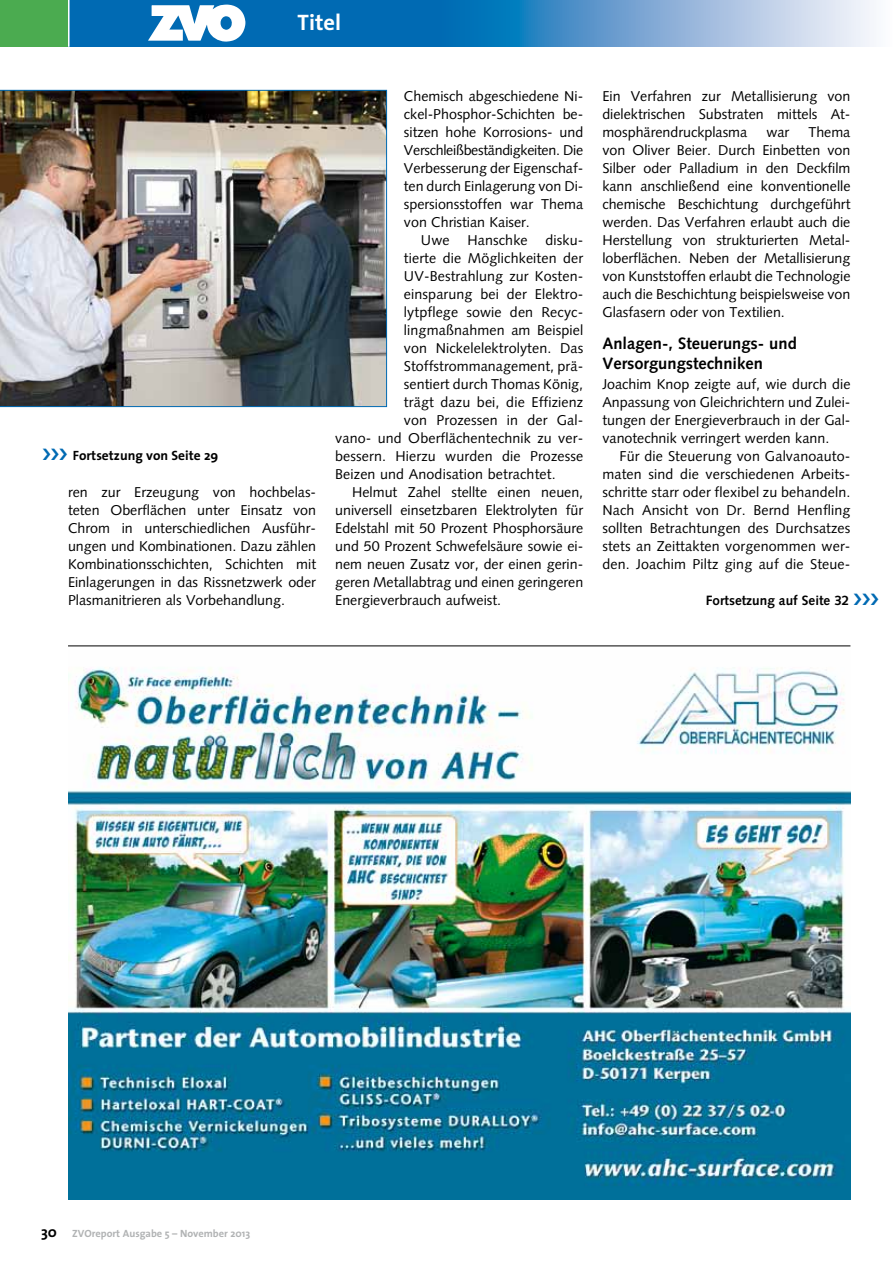
<style>
.page{position:relative;width:893px;height:1263px;background:#fff}
.page>*{position:absolute;margin:0;border:0;box-sizing:border-box;transform-origin:0 0}
.t1{font:700 22.5px "The Sans";color:#fff}
.t2{font:700 16.5px/19.5px "Syntax";color:#000}
.t3{font:700 15px "The Sans";color:#000}
.t4{font:14.25px/18px "Syntax";color:#000;text-align:justify}
.t5{font:700 13.5px "The Sans";color:#000}
.t6{font:700 13.5px "Syntax";color:#000}
.t7{font:700 10.5px "The Sans";color:#b1b3b4}
</style>
<div class="page">
<div style="left:68px;top:0;width:570px;height:47px;background:#006ab3"></div>
<svg style="left:481px;top:0;width:393px;height:47px;background:#86b2d9"></svg>
<img style="left:148px;top:5px;width:97px;height:37px">
<hr style="left:67px;top:0;width:3px;height:47px;background:#fff">
<div style="left:0;top:0;width:68px;height:47px;background:#4bab50"></div>
<img style="left:68px;top:668px;width:782px;height:531px">
<hr style="left:68px;top:645px;width:782px;height:1px;background:#000">
<img style="left:0;top:90px;width:387px;height:317px">
<h1 class="t1" style="left:298px;top:4px;width:45px">Titel</h1>
<p class="t5" style="left:73px;top:445px;width:147px">Fortsetzung von Seite 29</p>
<p class="t4" style="left:68px;top:483px;width:250px">ren zur Erzeugung von hochbelas&shy;teten Oberflächen unter Einsatz von Chrom in unterschiedlichen Ausführ&shy;ungen und Kombinationen. Dazu zählen Kombinationsschichten, Schichten mit Einlagerungen in das Rissnetzwerk oder Plasmanitrieren als Vorbehandlung.</p>
<p class="t4" style="left:404px;top:87px;width:181px">Chemisch abgeschiedene Ni&shy;ckel-Phosphor-Schichten be&shy;sitzen hohe Korrosions- und Verschleißbeständigkeiten. Die Verbesserung der Eigenschaf&shy;ten durch Einlagerung von Di&shy;spersionsstoffen war Thema von Christian Kaiser.</p>
<p class="t4" style="left:421px;top:231px;width:164px">Uwe Hanschke disku-</p>
<p class="t4" style="left:404px;top:249px;width:181px">tierte die Möglichkeiten der</p>
<p class="t4" style="left:404px;top:267px;width:181px">UV-Bestrahlung zur Kosten-</p>
<p class="t4" style="left:404px;top:285px;width:181px">einsparung bei der Elektro-</p>
<p class="t4" style="left:404px;top:303px;width:181px">lytpflege sowie den Recyc-</p>
<p class="t4" style="left:404px;top:321px;width:181px">lingmaßnahmen am Beispiel</p>
<p class="t4" style="left:404px;top:339px;width:181px">von Nickelelektrolyten. Das</p>
<p class="t4" style="left:404px;top:357px;width:179px">Stoffstrommanagement, prä-</p>
<p class="t4" style="left:404px;top:375px;width:181px">sentiert durch Thomas König,</p>
<p class="t4" style="left:404px;top:393px;width:181px">trägt dazu bei, die Effizienz</p>
<p class="t4" style="left:404px;top:411px;width:181px">von Prozessen in der Gal-</p>
<p class="t4" style="left:335px;top:429px;width:250px">vano- und Oberflächentechnik zu ver-</p>
<p class="t4" style="left:335px;top:447px;width:250px">bessern. Hierzu wurden die Prozesse</p>
<p class="t4" style="left:335px;top:465px;width:222px">Beizen und Anodisation betrachtet.</p>
<p class="t4" style="left:352px;top:483px;width:233px">Helmut Zahel stellte einen neuen,</p>
<p class="t4" style="left:335px;top:501px;width:250px">universell einsetzbaren Elektrolyten für</p>
<p class="t4" style="left:335px;top:519px;width:250px">Edelstahl mit 50 Prozent Phosphorsäure</p>
<p class="t4" style="left:335px;top:537px;width:250px">und 50 Prozent Schwefelsäure sowie ei-</p>
<p class="t4" style="left:335px;top:555px;width:250px">nem neuen Zusatz vor, der einen gerin-</p>
<p class="t4" style="left:335px;top:573px;width:250px">geren Metallabtrag und einen geringeren</p>
<p class="t4" style="left:335px;top:591px;width:167px">Energieverbrauch aufweist.</p>
<p class="t4" style="left:602px;top:87px;width:250px">Ein Verfahren zur Metallisierung von dielektrischen Substraten mittels At&shy;mosphärendruckplasma</p>
<p class="t4" style="left:602px;top:123px;width:250px;text-indent:206px">Thema von Oliver Beier. Durch Einbetten von Silber oder Palladium in den Deckfilm kann anschließend eine konventionelle chemische Beschichtung durchgeführt werden. Das Verfahren erlaubt auch die Herstellung von strukturierten Metal&shy;loberflächen. Neben der Metallisierung von Kunststoffen erlaubt die Technologie auch die Beschichtung beispielsweise von Glasfasern oder von Textilien.</p>
<p class="t2" style="left:602px;top:334px;width:196px">Anlagen-, Steuerungs- und<br>Versorgungstechniken</p>
<p class="t4" style="left:602px;top:375px;width:250px">Joachim Knop zeigte auf, wie durch die Anpassung von Gleichrichtern und Zulei&shy;tungen der Energieverbrauch in der Gal&shy;vanotechnik verringert werden kann.</p>
<p class="t4" style="left:602px;top:447px;width:250px;text-indent:17px">Für die Steuerung von Galvanoauto&shy;maten sind die verschiedenen Arbeits&shy;schritte starr oder flexibel zu behandeln.<br>Nach Ansicht von Dr. Bernd Henfling sollten Betrachtungen des Durchsatzes stets an Zeittakten vorgenommen wer&shy;den. Joachim Piltz ging auf die Steue-</p>
<p class="t4" style="left:766px;top:123px;width:24px">war</p>
<p class="t6" style="left:706px;top:593px;width:145px">Fortsetzung auf Seite 32</p>
<p class="t3" style="left:41px;top:1219px;width:17px">30</p>
<p class="t7" style="left:72px;top:1225px;width:180px">ZVOreport Ausgabe 5 – November 2013</p>
</div>
